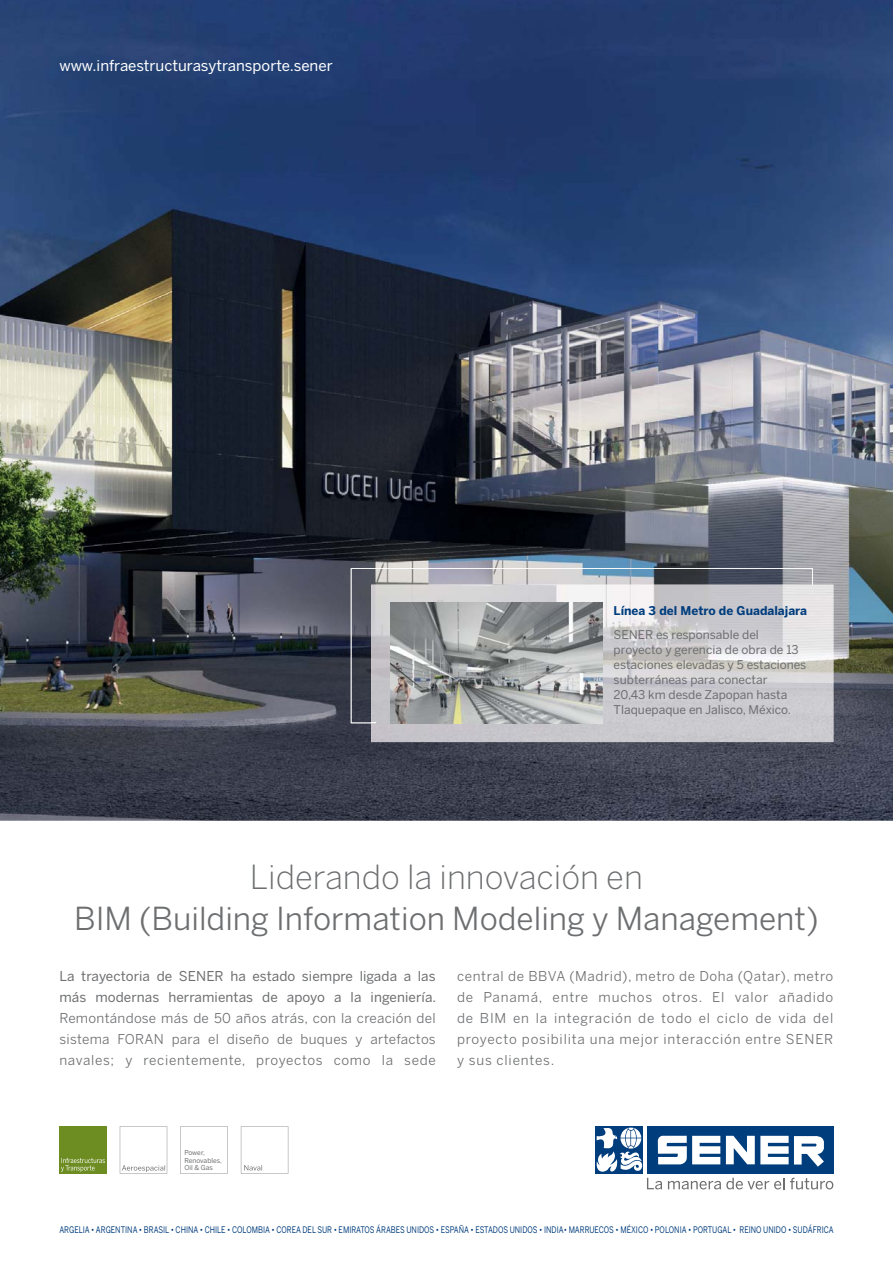
<style>
.page{position:relative;width:893px;height:1263px;background:#fff}
.page>*{position:absolute;margin:0;border:0;box-sizing:border-box;transform-origin:0 0}
.t1{font:300 33px "Benton Sans";color:#6d6e70}
.t2{font:31.5px "Benton Sans";color:#6d6e70}
.t3{font:15px "Benton Sans";color:#fff}
.t4{font:13.5px/21px "Benton Sans";letter-spacing:.05em;color:#6d6e70;text-align:justify}
.t5{font:12px/15px "Benton Sans";color:#6d6e70}
.t6{font:700 12px/23.5px "Benton Sans";color:#003d7d}
.t7{font:9px "Benton Sans";color:#003d7d;scale:.8 1}
.t8{font:6.75px/7.5px "Benton Sans";color:#6d6e70}
.s1{font-weight:400;color:#6d6e70}
.s2{font-style:inherit}
</style>
<div class="page">
<img style="left:0;top:0;width:893px;height:821px">
<svg style="left:351px;top:568px;width:462px;height:155px;background:#858891"></svg>
<img style="left:371px;top:585px;width:462px;height:157px">
<img style="left:390px;top:603px;width:212px;height:120px">
<div style="left:595px;top:1126px;width:23px;height:23px;background:#003d7d"></div>
<div style="left:619px;top:1126px;width:24px;height:23px;background:#003d7d"></div>
<div style="left:647px;top:1126px;width:186px;height:47px;background:#003d7d"></div>
<svg style="left:595px;top:1127px;width:238px;height:62px"></svg>
<svg style="left:180px;top:1126px;width:48px;height:48px"></svg>
<div style="left:59px;top:1127px;width:47px;height:47px;background:#6d8d23"></div>
<svg style="left:241px;top:1126px;width:47px;height:48px"></svg>
<svg style="left:120px;top:1126px;width:47px;height:48px"></svg>
<svg style="left:61px;top:1158px;width:44px;height:14px"></svg>
<p class="t3" style="left:59px;top:57px;width:275px">www.infraestructurasytransporte.sener</p>
<p class="t6" style="left:614px;top:599px;width:195px">Línea 3 del Metro de Guadalajara<br><span class="s1">SENER es responsable del</span></p>
<p class="t5" style="left:614px;top:642px;width:194px">proyecto y gerencia de obra de 13 estaciones elevadas y 5 estaciones subterráneas para conectar<br>20,43 km desde Zapopan hasta<br>Tlaquepaque en Jalisco, México.</p>
<p class="t1" style="left:250px;top:858px;width:395px">Liderando la innovación en</p>
<p class="t2" style="left:74px;top:900px;width:746px">BIM (Building Information Modeling y Management)</p>
<p class="t4" style="left:59px;top:965px;width:378px"><span class="s2">La trayectoria de SENER ha estado siempre ligada a las más modernas herramientas de apoyo a la ingeniería.<br></span>Remontándose más de 50 años atrás, con la creación del sistema FORAN para el diseño de buques y artefactos navales; y recientemente, proyectos como la sede</p>
<p class="t4" style="left:457px;top:965px;width:378px">central de BBVA (Madrid), metro de Doha (Qatar), metro de Panamá, entre muchos otros. El valor añadido de BIM en la integración de todo el ciclo de vida del proyecto posibilita una mejor interacción entre SENER y sus clientes.</p>
<p class="t8" style="left:184px;top:1149px;width:39px">Power,<br>Renovables,<br>Oil &amp; Gas</p>
<p class="t7" style="left:59px;top:1224px;width:969px">ARGELIA • ARGENTINA • BRASIL • CHINA • CHILE • COLOMBIA • COREA DEL SUR • EMIRATOS ÁRABES UNIDOS • ESPAÑA • ESTADOS UNIDOS • INDIA• MARRUECOS • MÉXICO • POLONIA • PORTUGAL • REINO UNIDO • SUDÁFRICA</p>
</div>
